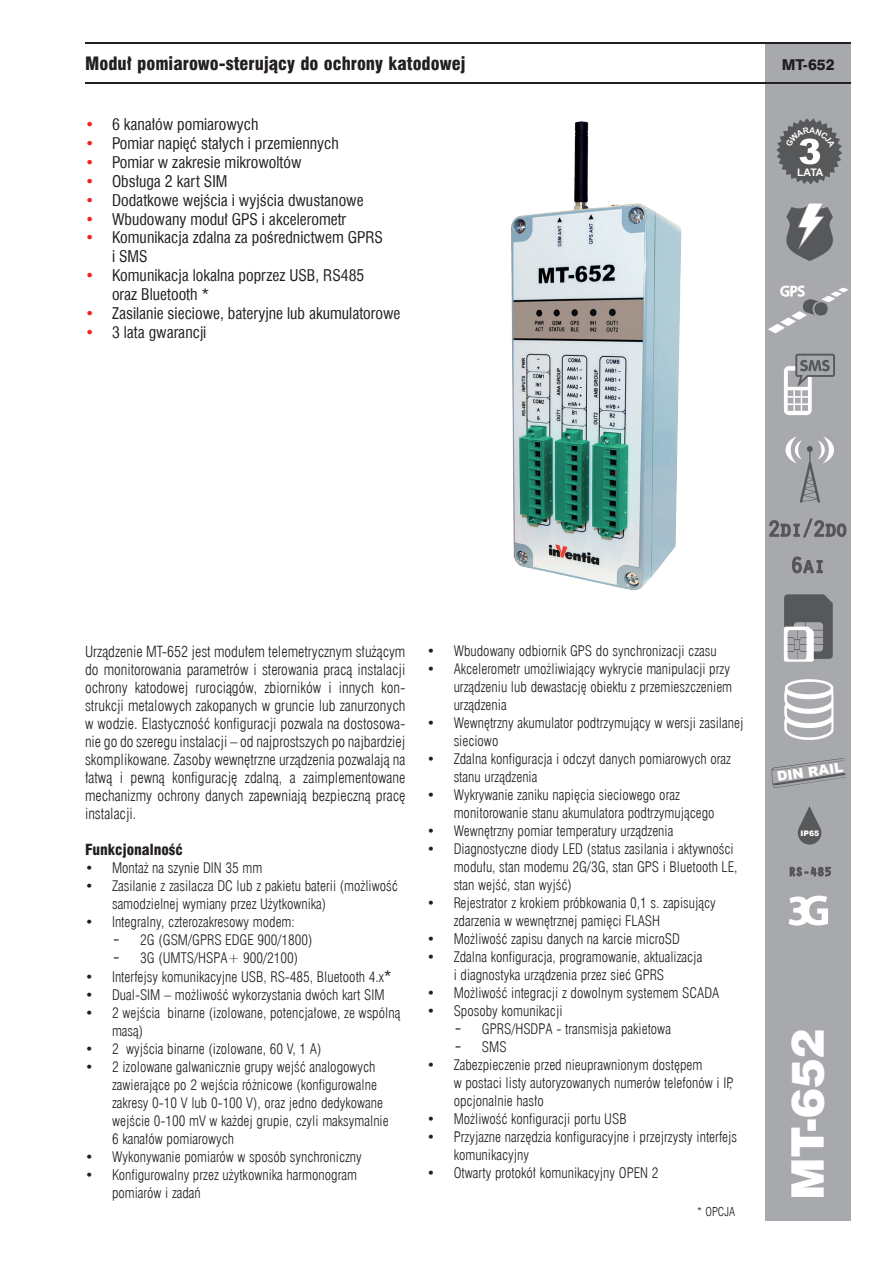
<style>
.page{position:relative;width:893px;height:1263px;background:#fff}
.page>*{position:absolute;margin:0;border:0;box-sizing:border-box;transform-origin:0 0}
.t1{font:45px "Swis 721 Blk EU";color:#fff}
.t2{font:18px "Swis 721 Blk Cn EU";color:#231f20}
.t3{font:15.75px/18.9px "Swis 721 Cn EU";color:#231f20}
.t4{font:15px/18px "Swis 721 Lt Cn EU";color:#231f20;text-align:justify}
.t5{font:15px "Swis 721 Blk Cn EU";color:#231f20}
.t6{font:15px "Swis 721 Hv EU";color:#231f20}
.t7{font:14.7px "Myriad Pro";color:#fff}
.t8{font:14.25px/18px "Swis 721 Lt Cn EU";color:#231f20}
.t9{font:900 13.5px "Arial";color:#fff}
.t10{font:12px "Swis 721 Lt Cn EU";color:#231f20}
.t11{font:700 10.5px "Arial";color:#fff}
.t12{font:900 7.65px "Arial";color:#fff}
.s1{color:#ee2323}
.s2{font-size:18px}
.s3{font-family:"Swis 721 Cn EU";font-size:15.75px}
</style>
<div class="page">
<div style="left:765px;top:43px;width:85px;height:1177px;background:#a8a9ad"></div>
<hr style="left:85px;top:43px;width:765px;height:1px;background:#231f20">
<hr style="left:85px;top:82px;width:765px;height:2px;background:#231f20">
<img style="left:511px;top:121px;width:171px;height:470px">
<svg style="left:784px;top:354px;width:51px;height:61px"></svg>
<svg style="left:785px;top:436px;width:49px;height:67px"></svg>
<svg style="left:786px;top:203px;width:47px;height:58px"></svg>
<svg style="left:784px;top:679px;width:50px;height:61px"></svg>
<svg style="left:771px;top:758px;width:75px;height:30px"></svg>
<svg style="left:769px;top:518px;width:78px;height:20px"></svg>
<svg style="left:789px;top:866px;width:42px;height:11px"></svg>
<svg style="left:789px;top:896px;width:39px;height:29px"></svg>
<svg style="left:768px;top:286px;width:81px;height:47px"></svg>
<svg style="left:797px;top:806px;width:25px;height:39px"></svg>
<svg style="left:792px;top:556px;width:31px;height:18px"></svg>
<svg style="left:784px;top:594px;width:49px;height:68px"></svg>
<svg style="left:776px;top:118px;width:66px;height:66px"></svg>
<p class="t2" style="left:85px;top:53px;width:382px">Moduł pomiarowo-sterujący do ochrony katodowej</p>
<p class="t6" style="left:782px;top:55px;width:54px">MT-652</p>
<p class="t3" style="left:85px;top:115px;width:175px"><span class="s1">•</span> 6 kanałów pomiarowych</p>
<p class="t3" style="left:85px;top:134px;width:255px"><span class="s1">•</span> Pomiar napięć stałych i przemiennych</p>
<p class="t3" style="left:85px;top:153px;width:218px"><span class="s1">•</span> Pomiar w zakresie mikrowoltów</p>
<p class="t3" style="left:85px;top:172px;width:144px"><span class="s1">•</span> Obsługa 2 kart SIM</p>
<p class="t3" style="left:85px;top:190px;width:280px"><span class="s1">•</span> Dodatkowe wejścia i wyjścia dwustanowe</p>
<p class="t3" style="left:85px;top:209px;width:263px"><span class="s1">•</span> Wbudowany moduł GPS i akcelerometr</p>
<p class="t3" style="left:112px;top:228px;width:272px;text-indent:-27px"><span class="s1">•</span> Komunikacja zdalna za pośrednictwem GPRS i SMS</p>
<p class="t3" style="left:112px;top:266px;width:254px;text-indent:-27px"><span class="s1">•</span> Komunikacja lokalna poprzez USB, RS485 oraz Bluetooth *</p>
<p class="t3" style="left:85px;top:304px;width:317px"><span class="s1">•</span> Zasilanie sieciowe, bateryjne lub akumulatorowe</p>
<p class="t3" style="left:85px;top:323px;width:123px"><span class="s1">•</span> 3 lata gwarancji</p>
<p class="t11" style="left:797px;top:165px;width:28px">LATA</p>
<p class="t7" style="left:780px;top:282px;width:26px">GPS</p>
<p class="t4" style="left:85px;top:643px;width:322px">Urządzenie MT-652 jest modułem telemetrycznym służącym do monitorowania parametrów i sterowania pracą instalacji ochrony katodowej rurociągów, zbiorników i innych kon&shy;strukcji metalowych zakopanych w gruncie lub zanurzonych w wodzie. Elastyczność konfiguracji pozwala na dostosowa&shy;nie go do szeregu instalacji – od najprostszych po najbardziej skomplikowane. Zasoby wewnętrzne urządzenia pozwalają na łatwą i pewną konfigurację zdalną, a zaimplementowane mechanizmy ochrony danych zapewniają bezpieczną pracę instalacji.</p>
<p class="t5" style="left:85px;top:840px;width:99px">Funkcjonalność</p>
<p class="t8" style="left:85px;top:859px;width:179px">• Montaż na szynie DIN 35 mm</p>
<p class="t8" style="left:112px;top:877px;width:287px;text-indent:-27px">• Zasilanie z zasilacza DC lub z pakietu baterii (możliwość samodzielnej wymiany przez Użytkownika)</p>
<p class="t8" style="left:85px;top:913px;width:211px">• Integralny, czterozakresowy modem:</p>
<p class="t8" style="left:113px;top:931px;width:201px"><span class="s2">-</span> 2G (GSM/GPRS EDGE 900/1800)</p>
<p class="t8" style="left:113px;top:949px;width:186px"><span class="s2">-</span> 3G (UMTS/HSPA+ 900/2100)</p>
<p class="t8" style="left:85px;top:968px;width:308px">• Interfejsy komunikacyjne USB, RS-485, Bluetooth 4.x<span class="s3">*</span></p>
<p class="t8" style="left:85px;top:986px;width:301px">• Dual-SIM – możliwość wykorzystania dwóch kart SIM</p>
<p class="t8" style="left:112px;top:1004px;width:290px;text-indent:-27px">• 2 wejścia binarne (izolowane, potencjałowe, ze wspólną masą)</p>
<p class="t8" style="left:85px;top:1040px;width:238px">• 2 wyjścia binarne (izolowane, 60 V, 1 A)</p>
<p class="t8" style="left:112px;top:1058px;width:278px;text-indent:-27px">• 2 izolowane galwanicznie grupy wejść analogowych zawierające po 2 wejścia różnicowe (konfigurowalne zakresy 0-10 V lub 0-100 V), oraz jedno dedykowane wejście 0-100 mV w każdej grupie, czyli maksymalnie 6 kanałów pomiarowych</p>
<p class="t8" style="left:85px;top:1148px;width:278px">• Wykonywanie pomiarów w sposób synchroniczny</p>
<p class="t8" style="left:112px;top:1166px;width:247px;text-indent:-27px">• Konfigurowalny przez użytkownika harmonogram pomiarów i zadań</p>
<p class="t8" style="left:427px;top:642px;width:292px">• Wbudowany odbiornik GPS do synchronizacji czasu</p>
<p class="t8" style="left:454px;top:660px;width:280px;text-indent:-27px">• Akcelerometr umożliwiający wykrycie manipulacji przy urządzeniu lub dewastację obiektu z przemieszczeniem urządzenia</p>
<p class="t8" style="left:454px;top:714px;width:291px;text-indent:-27px">• Wewnętrzny akumulator podtrzymujący w wersji zasilanej sieciowo</p>
<p class="t8" style="left:454px;top:750px;width:279px;text-indent:-27px">• Zdalna konfiguracja i odczyt danych pomiarowych oraz stanu urządzenia</p>
<p class="t8" style="left:454px;top:786px;width:262px;text-indent:-27px">• Wykrywanie zaniku napięcia sieciowego oraz monitorowanie stanu akumulatora podtrzymującego</p>
<p class="t8" style="left:427px;top:822px;width:248px">• Wewnętrzny pomiar temperatury urządzenia</p>
<p class="t8" style="left:454px;top:840px;width:285px;text-indent:-27px">• Diagnostyczne diody LED (status zasilania i aktywności modułu, stan modemu 2G/3G, stan GPS i Bluetooth LE, stan wejść, stan wyjść)</p>
<p class="t8" style="left:454px;top:894px;width:264px;text-indent:-27px">• Rejestrator z krokiem próbkowania 0,1 s. zapisujący zdarzenia w wewnętrznej pamięci FLASH</p>
<p class="t8" style="left:427px;top:930px;width:255px">• Możliwość zapisu danych na karcie microSD</p>
<p class="t8" style="left:454px;top:948px;width:250px;text-indent:-27px">• Zdalna konfiguracja, programowanie, aktualizacja i diagnostyka urządzenia przez sieć GPRS</p>
<p class="t8" style="left:427px;top:984px;width:294px">• Możliwość integracji z dowolnym systemem SCADA</p>
<p class="t8" style="left:427px;top:1002px;width:137px">• Sposoby komunikacji</p>
<p class="t8" style="left:455px;top:1020px;width:218px"><span class="s2">-</span> GPRS/HSDPA - transmisja pakietowa</p>
<p class="t8" style="left:455px;top:1038px;width:53px"><span class="s2">-</span> SMS</p>
<p class="t8" style="left:454px;top:1056px;width:281px;text-indent:-27px">• Zabezpieczenie przed nieuprawnionym dostępem<br>w postaci listy autoryzowanych numerów telefonów i IP, opcjonalnie hasło</p>
<p class="t8" style="left:427px;top:1110px;width:201px">• Możliwość konfiguracji portu USB</p>
<p class="t8" style="left:454px;top:1128px;width:285px;text-indent:-27px">• Przyjazne narzędzia konfiguracyjne i przejrzysty interfejs komunikacyjny</p>
<p class="t8" style="left:427px;top:1164px;width:233px">• Otwarty protokół komunikacyjny OPEN 2</p>
<p class="t10" style="left:697px;top:1205px;width:40px">* OPCJA</p>
<p class="t9" style="left:776px;top:767px;width:68px;rotate:-8deg">DIN RAIL</p>
<p class="t12" style="left:801px;top:828px;width:20px">IP65</p>
<h1 class="t1" style="left:779px;top:1200px;width:173px;rotate:-90deg">MT-652</h1>
</div>
